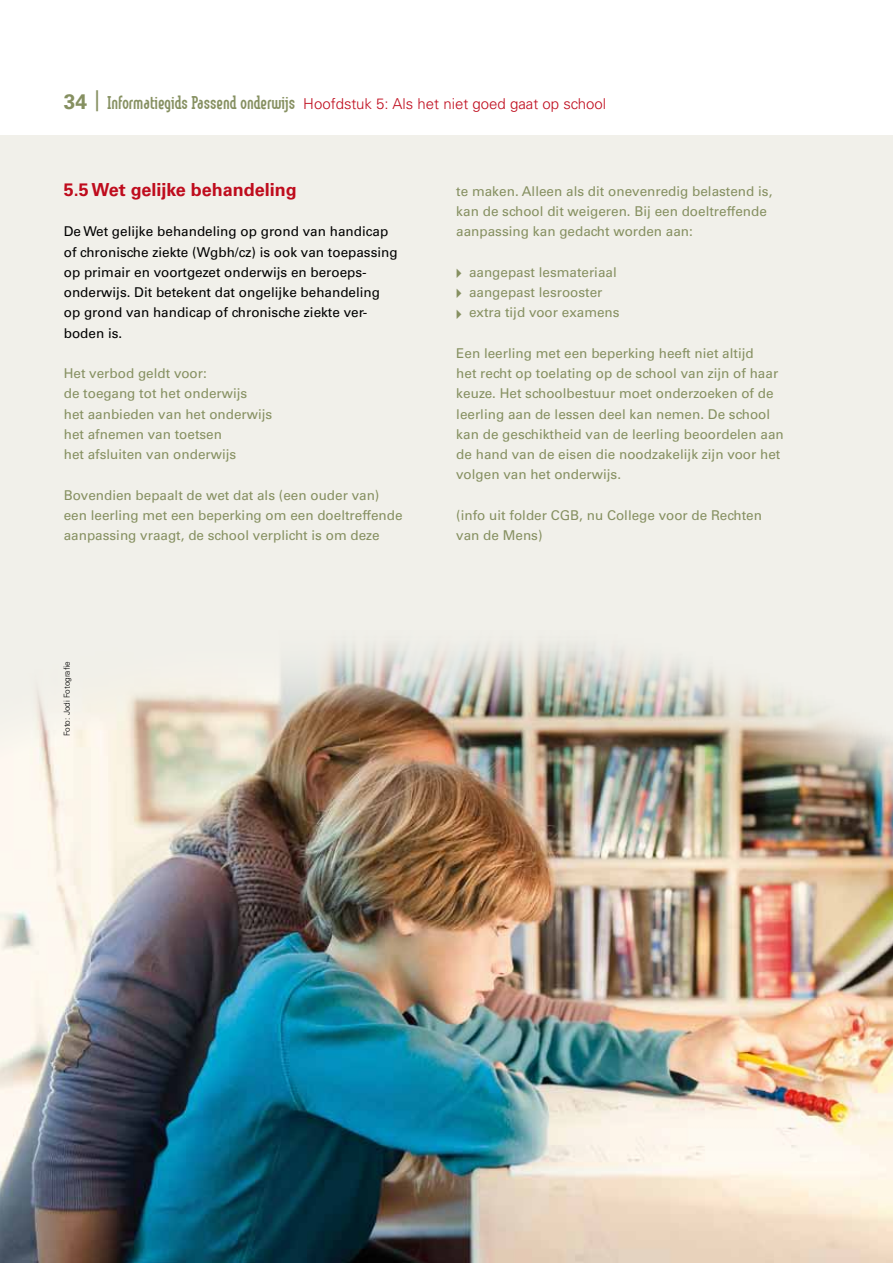
<style>
.page{position:relative;width:893px;height:1263px;background:#fff}
.page>*{position:absolute;margin:0;border:0;box-sizing:border-box;transform-origin:0 0}
.t1{font:700 18px "Univers LT Std";color:#bf0c1d}
.t2{font:300 15px "Univers LT Std";color:#bf0c1d}
.t3{font:15px/20.4px "Webdings";color:#869061;text-align:justify}
.t4{font:13.5px/20.2px "Univers LT Std";color:#869061}
.t5{font:13.5px/20.2px "Univers LT Std";color:#000}
.t6{font:300 8.25px "Univers LT Std";color:#000}
.s1{font-weight:700;font-size:21px;color:#869061}
.s2{font-family:"Method Com";font-weight:700;font-size:18px;color:#869061}
</style>
<div class="page">
<div style="left:0;top:135px;width:893px;height:1015px;background:#f1f0ea"></div>
<img style="left:0;top:644px;width:893px;height:619px">
<p class="t2" style="left:64px;top:94px;width:544px"><span class="s1">34</span> <sup>|</sup> <span class="s2">Informatiegids Passend onderwijs</span> Hoofdstuk 5: Als het niet goed gaat op school</p>
<p class="t1" style="left:64px;top:179px;width:235px">5.5 Wet gelijke behandeling</p>
<p class="t5" style="left:64px;top:221px;width:335px">De Wet gelijke behandeling op grond van handicap of chronische ziekte (Wgbh/cz) is ook van toepassing op primair en voortgezet onderwijs en beroeps&shy;onderwijs. Dit betekent dat ongelijke behandeling op grond van handicap of chronische ziekte ver&shy;boden is.</p>
<p class="t4" style="left:64px;top:363px;width:210px">Het verbod geldt voor:<br>de toegang tot het onderwijs<br>het aanbieden van het onderwijs het afnemen van toetsen<br>het afsluiten van onderwijs</p>
<p class="t4" style="left:64px;top:485px;width:340px">Bovendien bepaalt de wet dat als (een ouder van) een leerling met een beperking om een doeltreffende aanpassing vraagt, de school verplicht is om deze</p>
<p class="t6" style="left:62px;top:736px;width:76px;rotate:-90deg">Foto: Jodi Fotografie</p>
<p class="t4" style="left:456px;top:181px;width:318px">te maken. Alleen als dit onevenredig belastend is, kan de school dit weigeren. Bij een doeltreffende aanpassing kan gedacht worden aan:</p>
<p class="t4" style="left:469px;top:262px;width:152px">aangepast lesmateriaal aangepast lesrooster extra tijd voor examens</p>
<p class="t4" style="left:456px;top:343px;width:329px">Een leerling met een beperking heeft niet altijd<br>het recht op toelating op de school van zijn of haar keuze. Het schoolbestuur moet onderzoeken of de leerling aan de lessen deel kan nemen. De school kan de geschiktheid van de leerling beoordelen aan de hand van de eisen die noodzakelijk zijn voor het volgen van het onderwijs.</p>
<p class="t4" style="left:456px;top:505px;width:307px">(info uit folder CGB, nu College voor de Rechten van de Mens)</p>
<p class="t3" style="left:451px;top:263px;width:16px">✔ ✔ ✔</p>
</div>
